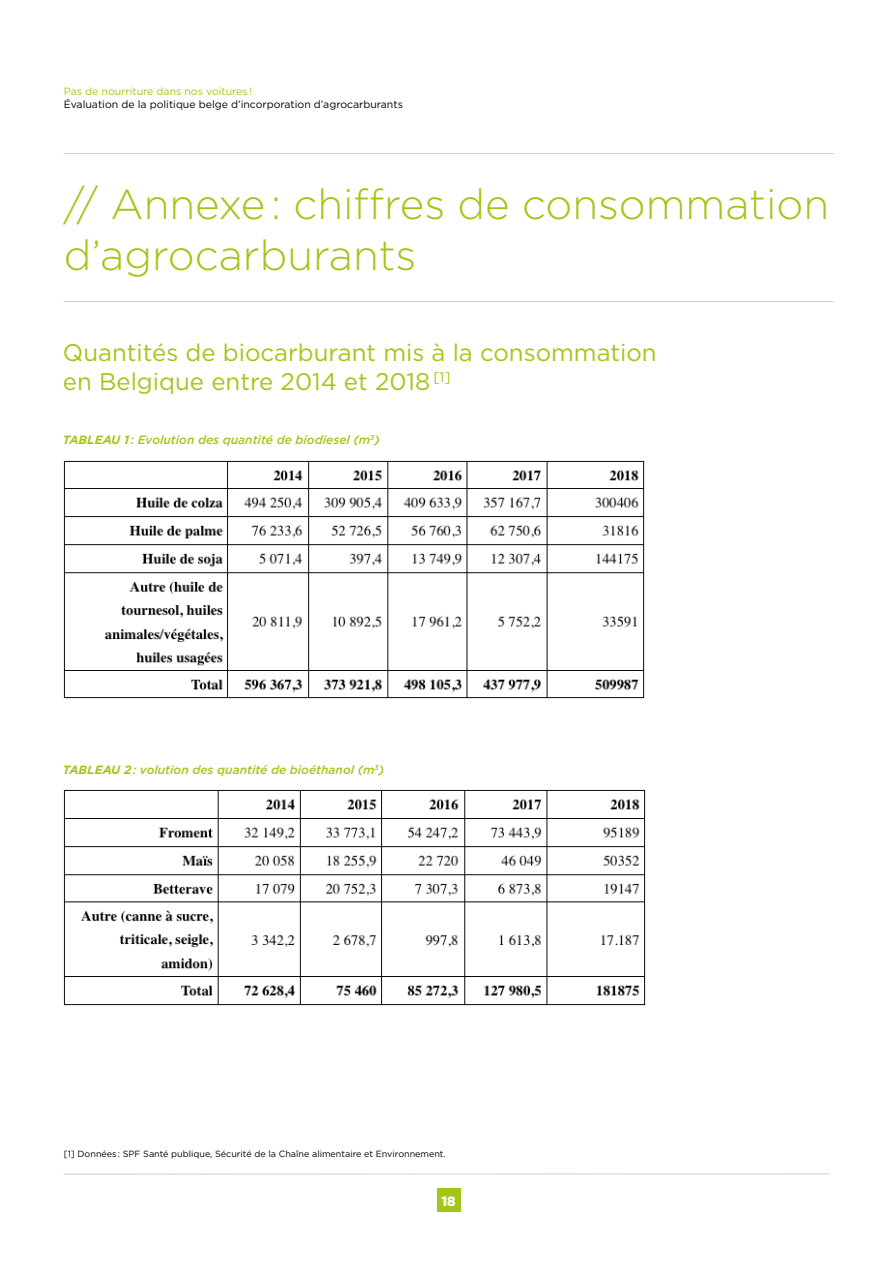
<style>
.page{position:relative;width:893px;height:1263px;background:#fff}
.page>*{position:absolute;margin:0;border:0;box-sizing:border-box;transform-origin:0 0}
.t1{font:300 42px/50.4px "Gotham";color:#a2c617}
.t2{font:24px/28.8px "Gotham";color:#a2c617}
.t3{font:900 13.5px "Gotham";color:#fff}
.t4{font:italic 500 12px "Gotham";color:#a2c617}
.t5{font:10.5px "Gotham";color:#000}
.t6{font:10.5px "Gotham";color:#a2c617}
.t7{font:9px "Gotham";color:#000}
.s1{font-weight:700}
</style>
<div class="page">
<hr style="left:64px;top:1173px;width:765px;height:1px;background:#d0cfc3">
<hr style="left:64px;top:301px;width:769px;height:1px;background:#d0cfc3">
<hr style="left:64px;top:153px;width:769px;height:1px;background:#d0cfc3">
<div style="left:437px;top:1189px;width:23px;height:23px;background:#a2c617"></div>
<img style="left:63px;top:460px;width:582px;height:239px">
<img style="left:63px;top:789px;width:583px;height:217px">
<p class="t6" style="left:64px;top:84px;width:190px">Pas de nourriture dans nos voitures !</p>
<p class="t5" style="left:64px;top:98px;width:341px">Évaluation de la politique belge d’incorporation d’agrocarburants</p>
<h1 class="t1" style="left:64px;top:178px;width:767px">// Annexe : chiffres de consommation d’agrocarburants</h1>
<h2 class="t2" style="left:63px;top:338px;width:595px">Quantités de biocarburant mis à la consommation en Belgique entre 2014 et 2018 <sup>[1]</sup></h2>
<p class="t4" style="left:63px;top:432px;width:318px"><span class="s1">TABLEAU 1</span> : Evolution des quantité de biodiesel (m<sup>3</sup>)</p>
<p class="t4" style="left:63px;top:762px;width:323px"><span class="s1">TABLEAU 2</span> : volution des quantité de bioéthanol (m<sup>3</sup>)</p>
<p class="t7" style="left:64px;top:1148px;width:383px">[1] Données : SPF Santé publique, Sécurité de la Chaîne alimentaire et Environnement.</p>
<p class="t3" style="left:441px;top:1192px;width:16px">18</p>
</div>
